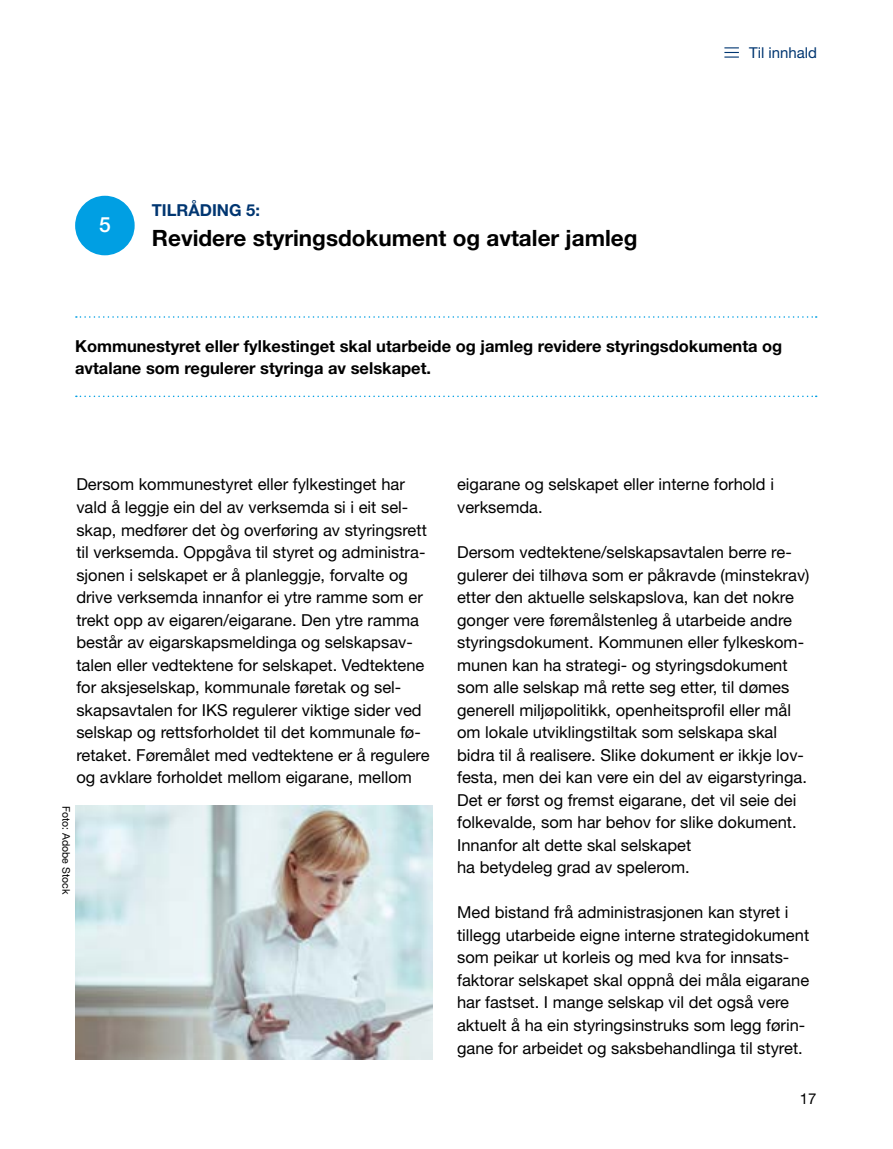
<style>
.page{position:relative;width:893px;height:1149px;background:#fff}
.page>*{position:absolute;margin:0;border:0;box-sizing:border-box;transform-origin:0 0}
.t1{font:700 22.5px "Helvetica Neue LT Pro";color:#000}
.t2{font:500 21px "Helvetica Neue LT Pro";color:#fff}
.t3{font:16.5px/22.5px "Helvetica Neue LT Pro";color:#000}
.t4{font:700 16.5px/22.5px "Helvetica Neue LT Pro";color:#000}
.t5{font:700 16.5px "Helvetica Neue LT Pro";color:#003671}
.t6{font:15px "Helvetica Neue LT Pro";color:#003671}
.t7{font:15px "Helvetica Neue LT Pro";color:#000}
.t8{font:10.5px "Helvetica Neue LT Pro";color:#000}
</style>
<div class="page">
<div style="left:75px;top:196px;width:60px;height:59px;background:#009fe3;border-radius:50%"></div>
<svg style="left:76px;top:316px;width:741px;height:1px"></svg>
<svg style="left:76px;top:395px;width:741px;height:2px"></svg>
<img style="left:75px;top:805px;width:358px;height:254px">
<p class="t2" style="left:99px;top:212px;width:13px">5</p>
<p class="t5" style="left:152px;top:200px;width:110px">TILRÅDING 5:</p>
<h1 class="t1" style="left:152px;top:224px;width:487px">Revidere styringsdokument og avtaler jamleg</h1>
<p class="t6" style="left:749px;top:43px;width:70px">Til innhald</p>
<p class="t4" style="left:75px;top:334px;width:709px">Kommunestyret eller fylkestinget skal utarbeide og jamleg revidere styringsdokumenta og avtalane som regulerer styringa av selskapet.</p>
<p class="t3" style="left:76px;top:473px;width:355px">Dersom kommunestyret eller fylkestinget har vald å leggje ein del av verksemda si i eit sel&shy;skap, medfører det òg overføring av styringsrett til verksemda. Oppgåva til styret og administra&shy;sjonen i selskapet er å planleggje, forvalte og drive verksemda innanfor ei ytre ramme som er trekt opp av eigaren/eigarane. Den ytre ramma består av eigarskapsmeldinga og selskapsav&shy;talen eller vedtektene for selskapet. Vedtektene for aksjeselskap, kommunale føretak og sel&shy;skapsavtalen for IKS regulerer viktige sider ved selskap og rettsforholdet til det kommunale fø&shy;retaket. Føremålet med vedtektene er å regulere og avklare forholdet mellom eigarane, mellom</p>
<p class="t8" style="left:73px;top:805px;width:90px;rotate:90deg">Foto: Adobe Stock</p>
<p class="t3" style="left:457px;top:473px;width:318px">eigarane og selskapet eller interne forhold i verksemda.</p>
<p class="t3" style="left:457px;top:540px;width:354px">Dersom vedtektene/selskapsavtalen berre re&shy;gulerer dei tilhøva som er påkravde (minstekrav) etter den aktuelle selskapslova, kan det nokre gonger vere føremålstenleg å utarbeide andre styringsdokument. Kommunen eller fylkeskom&shy;munen kan ha strategi- og styringsdokument som alle selskap må rette seg etter, til dømes generell miljøpolitikk, openheitsprofil eller mål om lokale utviklingstiltak som selskapa skal bidra til å realisere. Slike dokument er ikkje lov&shy;festa, men dei kan vere ein del av eigarstyringa.<br>Det er først og fremst eigarane, det vil seie dei folkevalde, som har behov for slike dokument.<br>Innanfor alt dette skal selskapet<br>ha betydeleg grad av spelerom.</p>
<p class="t3" style="left:457px;top:900px;width:354px">Med bistand frå administrasjonen kan styret i tillegg utarbeide eigne interne strategidokument som peikar ut korleis og med kva for innsats&shy;faktorar selskapet skal oppnå dei måla eigarane har fastset. I mange selskap vil det også vere aktuelt å ha ein styringsinstruks som legg førin&shy;gane for arbeidet og saksbehandlinga til styret.</p>
<p class="t7" style="left:800px;top:1088px;width:18px">17</p>
</div>
